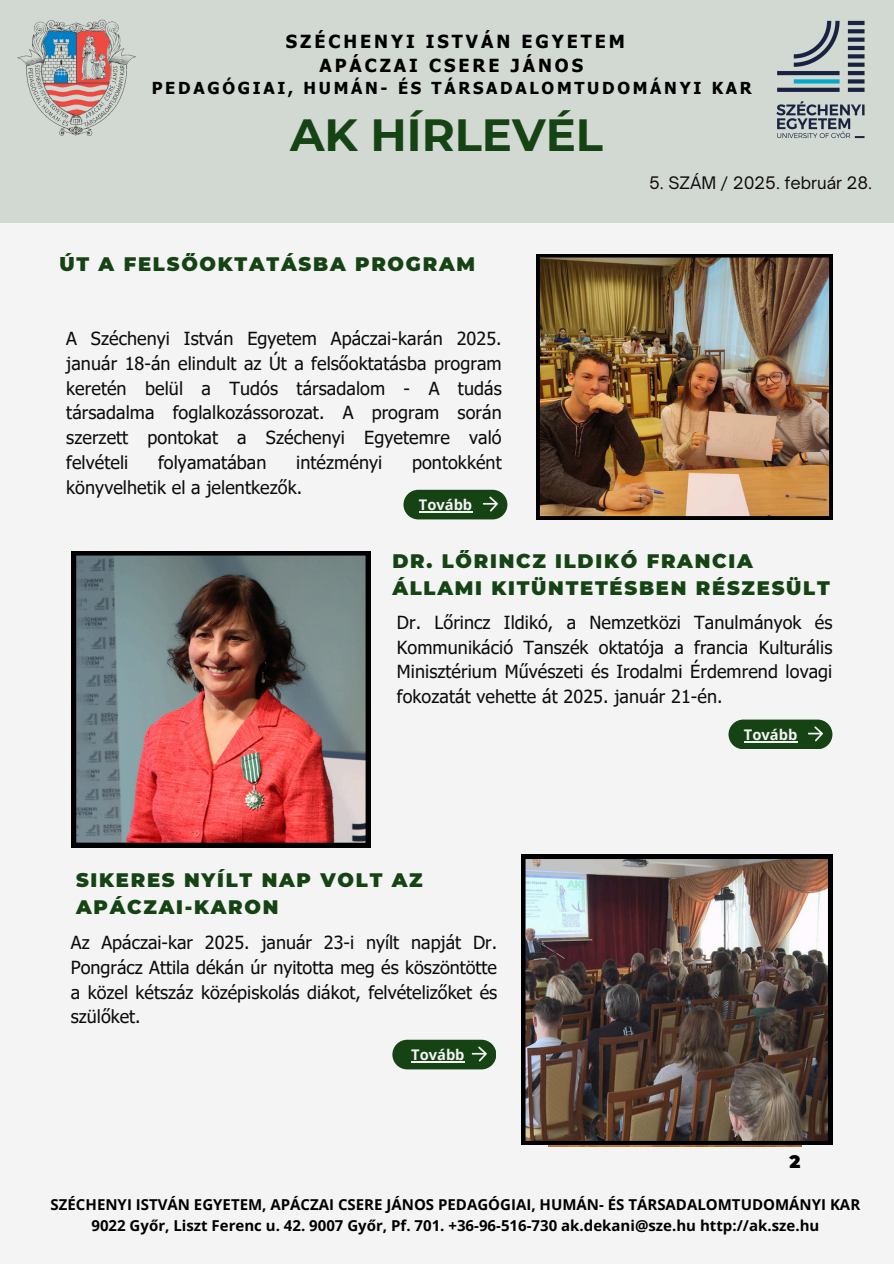
<style>
.page{position:relative;width:894px;height:1264px;background:#fff}
.page>*{position:absolute;margin:0;border:0;box-sizing:border-box;transform-origin:0 0}
.t1{font:700 45px "Montserrat";color:#154314}
.t2{font:900 19.5px/27px "Montserrat";letter-spacing:.09em;color:#154314}
.t3{font:18px/24.8px "Tahoma";letter-spacing:.005em;color:#0e0b0c;text-align:justify}
.t4{font:700 18px/24.8px "Tahoma";letter-spacing:.165em;color:#000;text-align:center}
.t5{font:900 18px "Montserrat";color:#000}
.t6{font:700 16.5px "Tahoma";letter-spacing:.165em;color:#000}
.t7{font:16.5px "Open Sauce One";color:#0e0b0c}
.t8{font:700 15px/20.2px "Open Sans";color:#000;text-align:center}
.t9{font:700 14.7px "Open Sans";color:#f4f4f4}
</style>
<div class="page">
<div style="left:0;top:0;width:893px;height:1263px;background:#f4f4f4"></div>
<img style="left:72px;top:551px;width:298px;height:296px">
<img style="left:536px;top:254px;width:296px;height:265px">
<img style="left:521px;top:854px;width:311px;height:290px">
<div style="left:0;top:0;width:893px;height:222px;background:#d2d9d2"></div>
<img style="left:17px;top:19px;width:119px;height:117px">
<img style="left:776px;top:20px;width:89px;height:119px">
<div style="left:392px;top:1039px;width:104px;height:29px;background:#154314;border-radius:15px"></div>
<svg style="left:471px;top:1046px;width:15px;height:15px"></svg>
<hr style="left:411px;top:1061px;width:53px;height:1px;background:#f4f4f4">
<div style="left:403px;top:490px;width:104px;height:29px;background:#154314;border-radius:15px"></div>
<svg style="left:482px;top:496px;width:16px;height:15px"></svg>
<hr style="left:419px;top:511px;width:53px;height:1px;background:#f4f4f4">
<div style="left:728px;top:719px;width:103px;height:29px;background:#154314;border-radius:15px"></div>
<svg style="left:807px;top:726px;width:15px;height:15px"></svg>
<hr style="left:743px;top:741px;width:54px;height:1px;background:#f4f4f4">
<p class="t4" style="left:286px;top:28px;width:340px">SZÉCHENYI ISTVÁN EGYETEM<br>APÁCZAI CSERE JÁNOS</p>
<p class="t6" style="left:152px;top:77px;width:601px">PEDAGÓGIAI, HUMÁN- ÉS TÁRSADALOMTUDOMÁNYI KAR</p>
<h2 class="t1" style="left:290px;top:108px;width:314px">AK HÍRLEVÉL</h2>
<h3 class="t2" style="left:59px;top:251px;width:417px">ÚT A FELSŐOKTATÁSBA PROGRAM</h3>
<h2 class="t3" style="left:66px;top:325px;width:437px">A Széchenyi István Egyetem Apáczai-karán 2025. január 18-án elindult az Út a felsőoktatásba program keretén belül a Tudós társadalom - A tudás társadalma foglalkozássorozat. A program során szerzett pontokat a Széchenyi Egyetemre való felvételi</h2>
<h2 class="t3" style="left:158px;top:449px;width:110px">folyamatában</h2>
<h2 class="t3" style="left:296px;top:449px;width:87px">intézményi</h2>
<h2 class="t3" style="left:412px;top:449px;width:91px">pontokként</h2>
<h2 class="t3" style="left:66px;top:474px;width:237px">könyvelhetik el a jelentkezők.</h2>
<p class="t9" style="left:419px;top:494px;width:55px">Tovább</p>
<h4 class="t7" style="left:649px;top:172px;width:224px">5. SZÁM / 2025. február 28.</h4>
<p class="t2" style="left:392px;top:547px;width:439px">DR. LŐRINCZ ILDIKÓ FRANCIA<br>ÁLLAMI KITÜNTETÉSBEN RÉSZESÜLT</p>
<h1 class="t3" style="left:397px;top:609px;width:437px">Dr. Lőrincz Ildikó, a Nemzetközi Tanulmányok és Kommunikáció Tanszék oktatója a francia Kulturális Minisztérium Művészeti és Irodalmi Érdemrend lovagi fokozatát vehette át 2025. január 21-én.</h1>
<h3 class="t2" style="left:76px;top:866px;width:348px">SIKERES NYÍLT NAP VOLT AZ<br>APÁCZAI-KARON</h3>
<p class="t3" style="left:71px;top:929px;width:427px">Az Apáczai-kar 2025. január 23-i nyílt napját Dr.<br>Pongrácz Attila dékán úr nyitotta meg és köszöntötte a közel kétszáz középiskolás diákot, felvételizőket és szülőket.</p>
<p class="t9" style="left:411px;top:1044px;width:55px">Tovább</p>
<p class="t9" style="left:743px;top:724px;width:55px">Tovább</p>
<p class="t5" style="left:789px;top:1150px;width:12px">2</p>
<h6 class="t8" style="left:51px;top:1194px;width:810px">SZÉCHENYI ISTVÁN EGYETEM, APÁCZAI CSERE JÁNOS PEDAGÓGIAI, HUMÁN- ÉS TÁRSADALOMTUDOMÁNYI KAR<br>9022 Győr, Liszt Ferenc u. 42. 9007 Győr, Pf. 701. +36-96-516-730 ak.dekani@sze.hu http://ak.sze.hu</h6>
</div>
